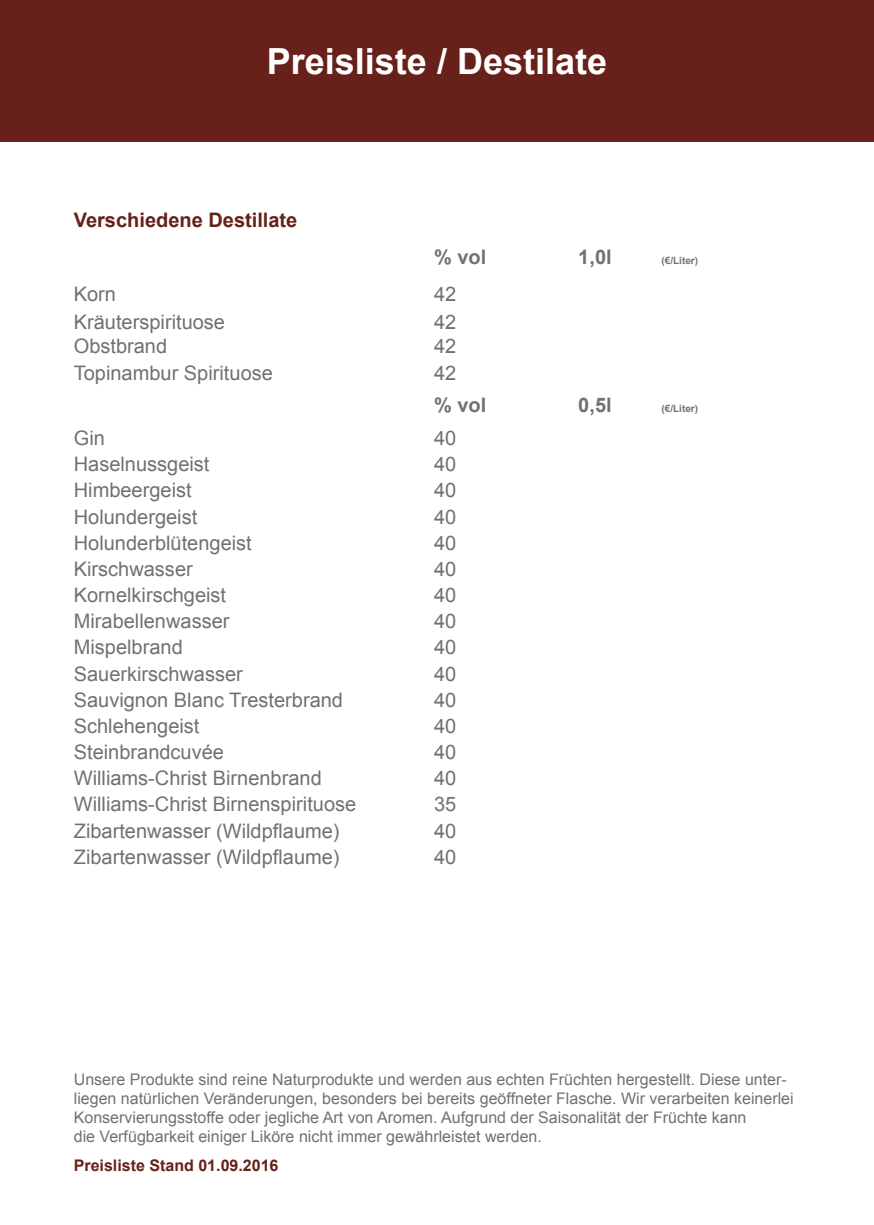
<style>
.page{position:relative;width:874px;height:1225px;background:#fff}
.page>*{position:absolute;margin:0;border:0;box-sizing:border-box;transform-origin:0 0}
.t1{font:700 36px "Arial";color:#fff}
.t2{font:20px "Arial";color:#727071}
.t3{font:700 20px "Arial";color:#67211a}
.t4{font:700 20px "Arial";color:#727071}
.t5{font:16px/19.2px "Arial";color:#727071}
.t6{font:700 16px "Arial";color:#67211a}
.t7{font:700 10px "Arial";color:#727071}
</style>
<div class="page">
<div style="left:0;top:0;width:873px;height:142px;background:#67211a"></div>
<h1 class="t1" style="left:266px;top:38px;width:342px">Preisliste / Destilate</h1>
<p class="t3" style="left:74px;top:207px;width:225px">Verschiedene Destillate</p>
<p class="t4" style="left:434px;top:244px;width:54px">% vol</p>
<p class="t4" style="left:578px;top:244px;width:35px">1,0l</p>
<p class="t7" style="left:661px;top:254px;width:38px">(€/Liter)</p>
<p class="t2" style="left:74px;top:281px;width:44px">Korn</p>
<p class="t2" style="left:434px;top:281px;width:24px">42</p>
<p class="t2" style="left:74px;top:308px;width:153px">Kräuterspirituose</p>
<p class="t2" style="left:434px;top:308px;width:24px">42</p>
<p class="t2" style="left:74px;top:360px;width:200px">Topinambur Spirituose</p>
<p class="t2" style="left:434px;top:360px;width:24px">42</p>
<p class="t2" style="left:74px;top:333px;width:95px">Obstbrand</p>
<p class="t2" style="left:434px;top:333px;width:24px">42</p>
<p class="t4" style="left:434px;top:392px;width:54px">% vol</p>
<p class="t4" style="left:578px;top:392px;width:35px">0,5l</p>
<p class="t7" style="left:661px;top:402px;width:38px">(€/Liter)</p>
<p class="t2" style="left:74px;top:425px;width:33px">Gin</p>
<p class="t2" style="left:434px;top:425px;width:24px">40</p>
<p class="t2" style="left:74px;top:451px;width:137px">Haselnussgeist</p>
<p class="t2" style="left:434px;top:451px;width:24px">40</p>
<p class="t2" style="left:74px;top:477px;width:119px">Himbeergeist</p>
<p class="t2" style="left:434px;top:477px;width:24px">40</p>
<p class="t2" style="left:74px;top:503px;width:125px">Holundergeist</p>
<p class="t2" style="left:434px;top:503px;width:24px">40</p>
<p class="t2" style="left:74px;top:529px;width:179px">Holunderblütengeist</p>
<p class="t2" style="left:434px;top:529px;width:24px">40</p>
<p class="t2" style="left:74px;top:556px;width:120px">Kirschwasser</p>
<p class="t2" style="left:434px;top:556px;width:24px">40</p>
<p class="t2" style="left:74px;top:582px;width:154px">Kornelkirschgeist</p>
<p class="t2" style="left:434px;top:582px;width:24px">40</p>
<p class="t2" style="left:74px;top:608px;width:157px">Mirabellenwasser</p>
<p class="t2" style="left:434px;top:608px;width:24px">40</p>
<p class="t2" style="left:74px;top:634px;width:110px">Mispelbrand</p>
<p class="t2" style="left:434px;top:634px;width:24px">40</p>
<p class="t2" style="left:74px;top:660px;width:170px">Sauerkirschwasser</p>
<p class="t2" style="left:434px;top:660px;width:24px">40</p>
<p class="t2" style="left:74px;top:686px;width:271px">Sauvignon Blanc Tresterbrand</p>
<p class="t2" style="left:434px;top:686px;width:24px">40</p>
<p class="t2" style="left:74px;top:713px;width:127px">Schlehengeist</p>
<p class="t2" style="left:434px;top:713px;width:24px">40</p>
<p class="t2" style="left:74px;top:739px;width:152px">Steinbrandcuvée</p>
<p class="t2" style="left:434px;top:739px;width:24px">40</p>
<p class="t2" style="left:74px;top:765px;width:249px">Williams-Christ Birnenbrand</p>
<p class="t2" style="left:434px;top:765px;width:24px">40</p>
<p class="t2" style="left:74px;top:791px;width:284px">Williams-Christ Birnenspirituose</p>
<p class="t2" style="left:434px;top:791px;width:24px">35</p>
<p class="t2" style="left:74px;top:817px;width:267px">Zibartenwasser (Wildpflaume)</p>
<p class="t2" style="left:434px;top:817px;width:24px">40</p>
<p class="t2" style="left:74px;top:843px;width:267px">Zibartenwasser (Wildpflaume)</p>
<p class="t2" style="left:434px;top:843px;width:24px">40</p>
<p class="t5" style="left:74px;top:1069px;width:721px">Unsere Produkte sind reine Naturprodukte und werden aus echten Früchten hergestellt. Diese unter&shy;liegen natürlichen Veränderungen, besonders bei bereits geöffneter Flasche. Wir verarbeiten keinerlei Konservierungsstoffe oder jegliche Art von Aromen. Aufgrund der Saisonalität der Früchte kann<br>die Verfügbarkeit einiger Liköre nicht immer gewährleistet werden.</p>
<p class="t6" style="left:74px;top:1154px;width:206px">Preisliste Stand 01.09.2016</p>
</div>
